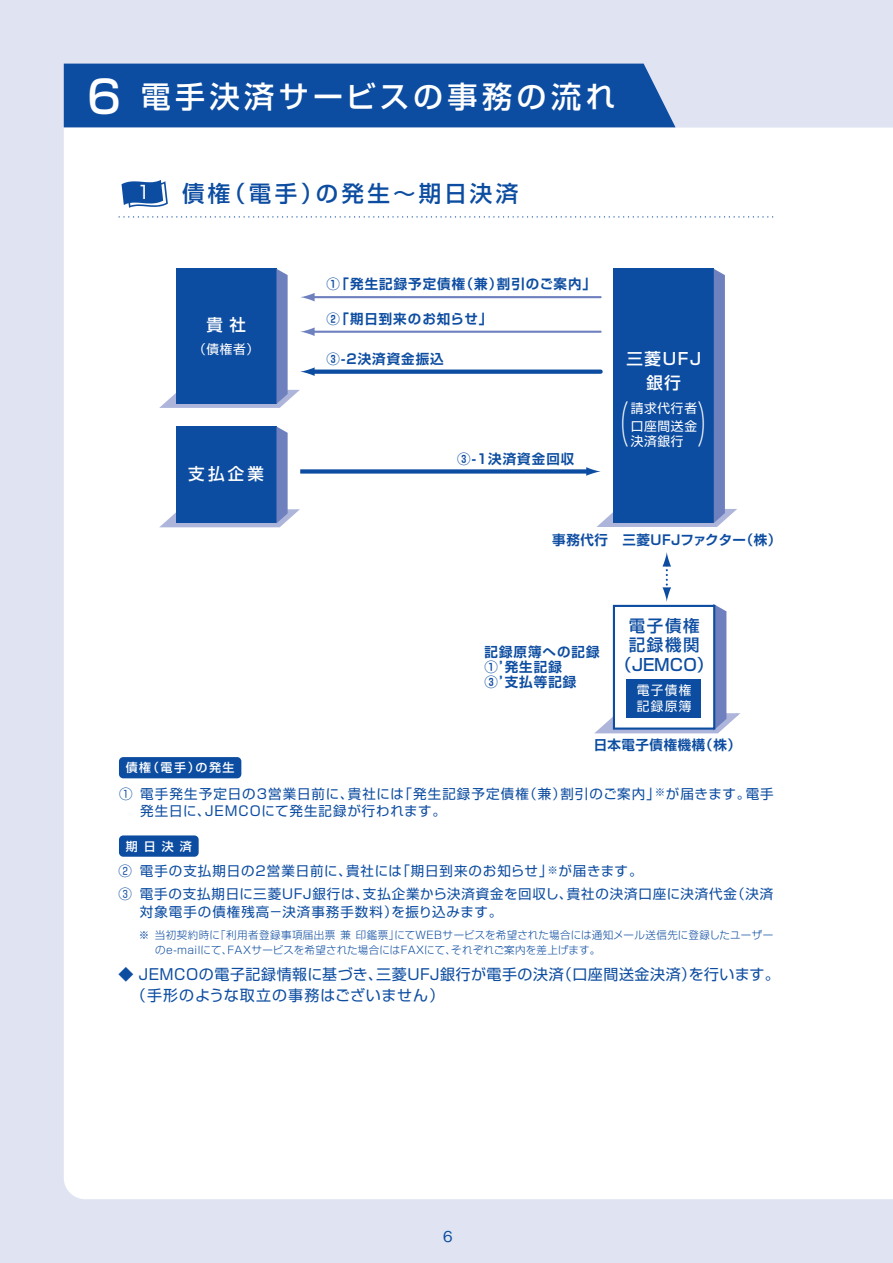
<style>
.page{position:relative;width:893px;height:1263px;background:#e0e4f2}
.page>*{position:absolute;margin:0;border:0;box-sizing:border-box;transform-origin:0 0}
.t1{font:300 47.55px "Shin Go Pro";color:#fff;scale:.41 1}
.t2{font:500 45px "Shin Go Pro";color:#fff}
.t3{font:500 30px "Shin Go Pro";letter-spacing:.15em;color:#fff}
.t4{font:500 22.5px "Shin Go Pro";letter-spacing:.15em;color:#0d4da1}
.t5{font:18px "Shin Go Pro";color:#fff}
.t6{font:500 16.5px/19.5px "Shin Go Pro";letter-spacing:.1em;color:#0d4da1;text-align:center}
.t7{font:500 16.5px/24px "Shin Go Pro";letter-spacing:.1em;color:#fff;text-align:center}
.t8{font:15px/21px "Shin Go Pro";letter-spacing:.035em;color:#0d4da1}
.t9{font:500 15px "Gothic BBB Pro";color:#0d4da1}
.t10{font:13.5px "Shin Go Pro";letter-spacing:.065em;color:#0d4da1}
.t11{font:700 13.5px/15px "Shin Go Pro De";letter-spacing:.075em;color:#0d4da1}
.t12{font:700 13.5px "Shin Go Pro De";letter-spacing:.04em;color:#0d4da1}
.t13{font:13.5px "Shin Go Pro";letter-spacing:.035em;color:#0d4da1}
.t14{font:12.75px "Shin Go Pro";letter-spacing:.05em;color:#fff}
.t15{font:12.75px/16.5px "Shin Go Pro";letter-spacing:.1em;color:#fff}
.t16{font:500 12px "Shin Go Pro";letter-spacing:.13em;color:#fff}
.t17{font:300 10.5px "Shin Go Pro";letter-spacing:.035em;color:#0d4da1}
.t18{font:300 10.5px "Shin Go Pro";letter-spacing:.015em;color:#0d4da1}
</style>
<div class="page">
<div style="left:64px;top:128px;width:829px;height:1071px;background:#fff"></div>
<div style="left:64px;top:64px;width:611px;height:63px;background:#0d4da1"></div>
<svg style="left:159px;top:426px;width:141px;height:101px;background:#4c79b8"></svg>
<div style="left:300px;top:469px;width:289px;height:5px;background:#0d4da1"></div>
<svg style="left:586px;top:269px;width:151px;height:258px;background:#537fbb"></svg>
<div style="left:312px;top:369px;width:289px;height:5px;background:#0d4da1"></div>
<hr style="left:312px;top:331px;width:289px;height:2px;background:#6f80bf">
<hr style="left:312px;top:296px;width:289px;height:2px;background:#6f80bf">
<svg style="left:159px;top:269px;width:156px;height:139px;background:#5a84be"></svg>
<svg style="left:119px;top:216px;width:655px;height:2px"></svg>
<svg style="left:122px;top:180px;width:46px;height:28px"></svg>
<div style="left:119px;top:835px;width:80px;height:22px;background:#0d4da1;border-radius:4px"></div>
<div style="left:119px;top:757px;width:122px;height:21px;background:#0d4da1;border-radius:4px"></div>
<svg style="left:591px;top:552px;width:152px;height:183px;background:#d3dded"></svg>
<h2 class="t2" style="left:87px;top:60px;width:36px">6</h2>
<h3 class="t3" style="left:141px;top:72px;width:476px">電手決済サービスの事務の流れ</h3>
<h3 class="t5" style="left:137px;top:178px;width:15px">1</h3>
<h3 class="t4" style="left:182px;top:175px;width:50px">債権</h3>
<h3 class="t4" style="left:223px;top:175px;width:102px">（電手）</h3>
<h3 class="t4" style="left:316px;top:175px;width:204px">の発生～期日決済</h3>
<p class="t7" style="left:206px;top:310px;width:41px">貴社</p>
<p class="t14" style="left:193px;top:339px;width:68px">（債権者(</p>
<p class="t7" style="left:188px;top:460px;width:77px">支払企業</p>
<p class="t11" style="left:327px;top:275px;width:140px">①「発生記録予定債権</p>
<p class="t11" style="left:460px;top:275px;width:44px">（兼）</p>
<p class="t11" style="left:497px;top:275px;width:101px">割引のご案内「</p>
<p class="t11" style="left:327px;top:310px;width:167px">②「期日到来のお知らせ「</p>
<p class="t11" style="left:327px;top:350px;width:119px">③-2決済資金振込</p>
<p class="t11" style="left:457px;top:449px;width:119px">③-1決済資金回収</p>
<p class="t7" style="left:626px;top:345px;width:76px">三菱UFJ銀行</p>
<h1 class="t1" style="left:609px;top:385px;width:49px">（</h1>
<p class="t14" style="left:631px;top:397px;width:68px">請求代行者</p>
<h1 class="t1" style="left:697px;top:385px;width:49px">(</h1>
<p class="t14" style="left:631px;top:415px;width:68px">口座間送金</p>
<p class="t14" style="left:631px;top:430px;width:54px">決済銀行</p>
<p class="t12" style="left:552px;top:528px;width:195px">事務代行　三菱UFJファクター</p>
<p class="t11" style="left:740px;top:530px;width:43px">（株(</p>
<p class="t11" style="left:505px;top:643px;width:96px;text-indent:-20px">記録原簿への記録発生記録</p>
<p class="t11" style="left:505px;top:657px;width:73px;text-indent:-20px">①’<br>支払等記録</p>
<p class="t11" style="left:484px;top:672px;width:30px">③’</p>
<p class="t6" style="left:615px;top:614px;width:100px">電子債権<br>記録機関（JEMCO(</p>
<p class="t15" style="left:637px;top:680px;width:56px">電子債権記録原簿</p>
<p class="t12" style="left:594px;top:734px;width:113px">日本電子債権機構</p>
<p class="t11" style="left:699px;top:736px;width:43px">（株(</p>
<p class="t16" style="left:126px;top:758px;width:27px">債権</p>
<p class="t16" style="left:147px;top:758px;width:54px">（電手）</p>
<p class="t16" style="left:196px;top:758px;width:41px">の発生</p>
<p class="t10" style="left:119px;top:782px;width:15px">①</p>
<p class="t10" style="left:140px;top:782px;width:214px">電手発生予定日の3営業日前に、</p>
<p class="t10" style="left:399px;top:782px;width:132px">「発生記録予定債権</p>
<p class="t10" style="left:523px;top:782px;width:44px">（兼）</p>
<p class="t10" style="left:560px;top:782px;width:191px">割引のご案内」<sup>※</sup>が届きます。</p>
<p class="t10" style="left:348px;top:782px;width:58px">貴社には</p>
<p class="t10" style="left:746px;top:782px;width:30px">電手</p>
<p class="t10" style="left:205px;top:800px;width:242px">JEMCOにて発生記録が行われます。</p>
<p class="t10" style="left:140px;top:800px;width:72px">発生日に、</p>
<p class="t16" style="left:126px;top:836px;width:67px">期日決済</p>
<p class="t10" style="left:119px;top:860px;width:15px">②</p>
<p class="t10" style="left:119px;top:883px;width:15px">③</p>
<p class="t10" style="left:140px;top:860px;width:213px">電手の支払期日の2営業日前に、</p>
<p class="t10" style="left:396px;top:860px;width:248px">「期日到来のお知らせ」<sup>※</sup>が届きます。</p>
<p class="t10" style="left:346px;top:860px;width:57px">貴社には</p>
<p class="t10" style="left:140px;top:883px;width:230px">電手の支払期日に三菱UFJ銀行は、</p>
<p class="t10" style="left:731px;top:883px;width:44px">（決済</p>
<p class="t10" style="left:363px;top:883px;width:211px">支払企業から決済資金を回収し、</p>
<p class="t10" style="left:567px;top:883px;width:172px">貴社の決済口座に決済代金</p>
<p class="t10" style="left:140px;top:901px;width:259px">対象電手の債権残高－決済事務手数料）</p>
<p class="t13" style="left:391px;top:901px;width:112px">を振り込みます。</p>
<p class="t17" style="left:394px;top:927px;width:380px">にてWEBサービスを希望された場合には通知メール送信先に登録したユーザー</p>
<p class="t17" style="left:215px;top:927px;width:122px">「利用者登録事項届出票</p>
<p class="t17" style="left:340px;top:927px;width:12px">兼</p>
<p class="t17" style="left:356px;top:927px;width:45px">印鑑票」</p>
<p class="t17" style="left:155px;top:927px;width:66px">当初契約時に</p>
<p class="t17" style="left:139px;top:927px;width:12px">※</p>
<p class="t17" style="left:227px;top:942px;width:230px">FAXサービスを希望された場合にはFAXにて、</p>
<p class="t18" style="left:451px;top:942px;width:151px">それぞれご案内を差上げます。</p>
<p class="t17" style="left:155px;top:942px;width:78px">のe-mailにて、</p>
<p class="t8" style="left:131px;top:962px;width:315px;text-indent:-12px">◆ JEMCOの電子記録情報に基づき、<br>（手形のような取立の事務はございません(</p>
<p class="t8" style="left:376px;top:962px;width:189px">三菱UFJ銀行が電手の決済</p>
<p class="t8" style="left:557px;top:962px;width:141px">（口座間送金決済）</p>
<p class="t8" style="left:689px;top:962px;width:93px">を行います。</p>
<p class="t9" style="left:443px;top:1224px;width:11px">6</p>
</div>
